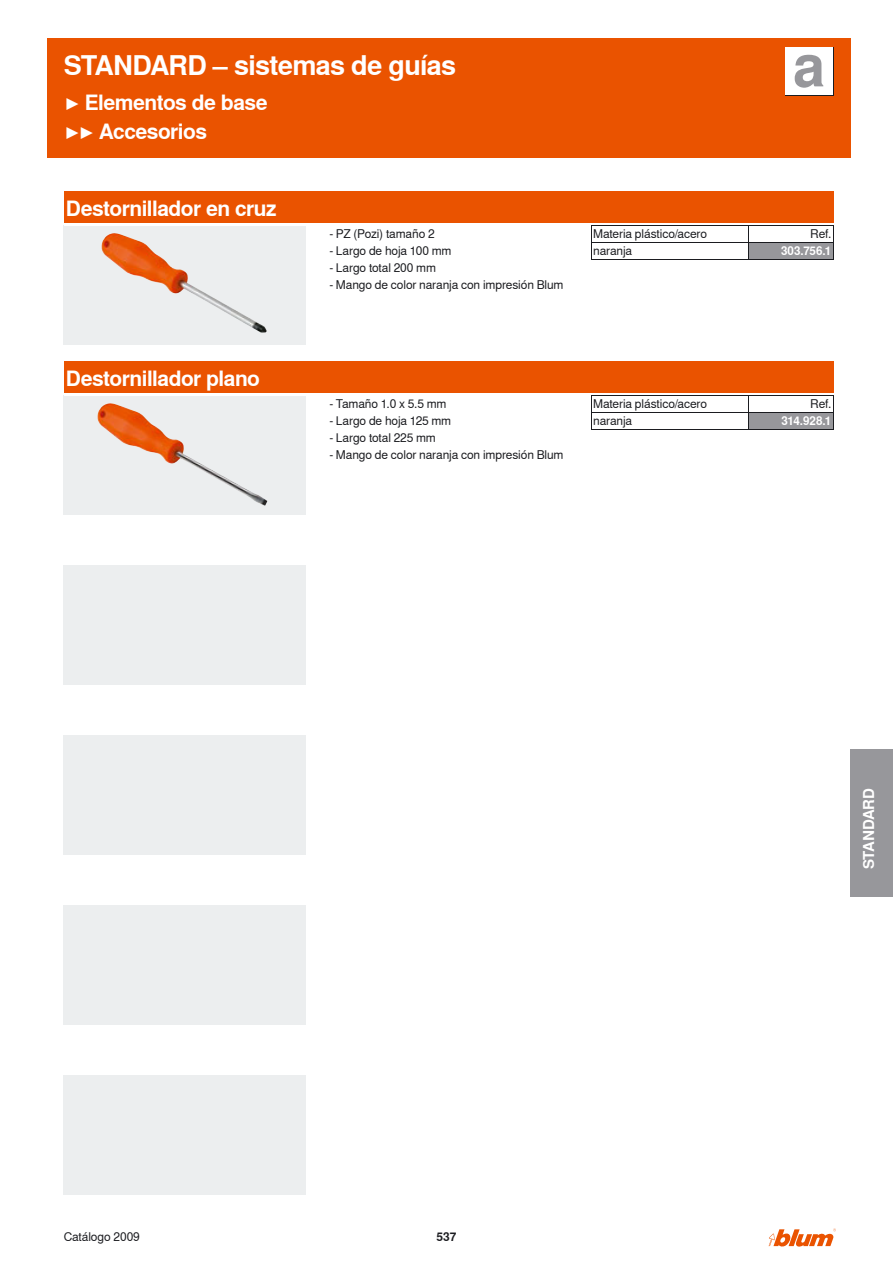
<style>
.page{position:relative;width:893px;height:1263px;background:#fff}
.page>*{position:absolute;margin:0;border:0;box-sizing:border-box;transform-origin:0 0}
.t1{font:700 27px "Nimbus Sans Global";letter-spacing:-.025em;color:#fff}
.t2{font:700 21px "Nimbus Sans Global";letter-spacing:-.025em;color:#fff}
.t3{font:700 15px "Nimbus Sans Global";letter-spacing:-.02em;color:#fff}
.t4{font:12px/17px "Nimbus Sans Global";letter-spacing:-.01em;color:#1b1c20}
.t5{font:700 12px "Nimbus Sans Global";letter-spacing:-.005em;color:#fff}
.t6{font:700 12px "Nimbus Sans Global";color:#1b1c20}
</style>
<div class="page">
<div style="left:47px;top:38px;width:803px;height:119px;background:#ea5300"></div>
<div style="left:64px;top:225px;width:242px;height:119px;background:#eceeef"></div>
<div style="left:64px;top:395px;width:242px;height:119px;background:#eceeef"></div>
<div style="left:64px;top:566px;width:242px;height:119px;background:#eceeef"></div>
<div style="left:64px;top:736px;width:242px;height:119px;background:#eceeef"></div>
<div style="left:64px;top:906px;width:242px;height:119px;background:#eceeef"></div>
<div style="left:64px;top:1076px;width:242px;height:119px;background:#eceeef"></div>
<img style="left:102px;top:233px;width:165px;height:100px">
<img style="left:97px;top:403px;width:170px;height:103px">
<svg style="left:769px;top:1228px;width:67px;height:19px"></svg>
<svg style="left:785px;top:47px;width:48px;height:49px"></svg>
<div style="left:785px;top:48px;width:48px;height:47px;background:#fff"></div>
<svg style="left:795px;top:55px;width:28px;height:33px"></svg>
<div style="left:64px;top:191px;width:769px;height:34px;background:#ea5300"></div>
<hr style="left:64px;top:223px;width:769px;height:2px;background:#fff">
<div style="left:64px;top:361px;width:769px;height:34px;background:#ea5300"></div>
<hr style="left:64px;top:393px;width:769px;height:2px;background:#fff">
<div style="left:748px;top:242px;width:85px;height:17px;background:#97979b"></div>
<hr style="left:591px;top:259px;width:242px;height:1px;background:#1b1c20">
<hr style="left:591px;top:242px;width:242px;height:1px;background:#1b1c20">
<hr style="left:591px;top:225px;width:242px;height:1px;background:#1b1c20">
<svg style="left:591px;top:226px;width:1px;height:33px"></svg>
<svg style="left:833px;top:225px;width:1px;height:34px"></svg>
<svg style="left:748px;top:226px;width:1px;height:33px"></svg>
<div style="left:748px;top:412px;width:85px;height:17px;background:#97979b"></div>
<hr style="left:591px;top:429px;width:242px;height:1px;background:#1b1c20">
<hr style="left:591px;top:412px;width:242px;height:1px;background:#1b1c20">
<hr style="left:591px;top:395px;width:242px;height:1px;background:#1b1c20">
<svg style="left:591px;top:396px;width:1px;height:33px"></svg>
<svg style="left:833px;top:395px;width:1px;height:34px"></svg>
<svg style="left:748px;top:396px;width:1px;height:33px"></svg>
<div style="left:850px;top:749px;width:43px;height:148px;background:#97979b"></div>
<h1 class="t1" style="left:64px;top:49px;width:394px">STANDARD – sistemas de guías</h1>
<h2 class="t2" style="left:64px;top:89px;width:205px">▶ Elementos de base</h2>
<h2 class="t2" style="left:64px;top:118px;width:145px">▶▶ Accesorios</h2>
<h2 class="t2" style="left:66px;top:195px;width:212px">Destornillador en cruz</h2>
<p class="t4" style="left:330px;top:225px;width:107px">- PZ (Pozi) tamaño 2</p>
<p class="t4" style="left:330px;top:242px;width:124px">- Largo de hoja 100 mm</p>
<p class="t4" style="left:330px;top:259px;width:108px">- Largo total 200 mm</p>
<p class="t4" style="left:330px;top:276px;width:236px">- Mango de color naranja con impresión Blum</p>
<p class="t4" style="left:593px;top:225px;width:115px">Materia plástico/acero naranja</p>
<h2 class="t2" style="left:66px;top:366px;width:196px">Destornillador plano</h2>
<p class="t4" style="left:330px;top:395px;width:119px">- Tamaño 1.0 x 5.5 mm</p>
<p class="t4" style="left:330px;top:412px;width:123px">- Largo de hoja 125 mm</p>
<p class="t4" style="left:330px;top:429px;width:108px">- Largo total 225 mm</p>
<p class="t4" style="left:330px;top:446px;width:236px">- Mango de color naranja con impresión Blum</p>
<p class="t4" style="left:593px;top:395px;width:115px">Materia plástico/acero naranja</p>
<p class="t4" style="left:810px;top:225px;width:23px">Ref.</p>
<p class="t5" style="left:781px;top:243px;width:52px">303.756.1</p>
<p class="t4" style="left:810px;top:395px;width:23px">Ref.</p>
<p class="t5" style="left:781px;top:413px;width:51px">314.928.1</p>
<p class="t3" style="left:859px;top:869px;width:82px;rotate:-90deg">STANDARD</p>
<p class="t4" style="left:64px;top:1228px;width:78px">Catálogo 2009</p>
<p class="t6" style="left:437px;top:1230px;width:21px">537</p>
</div>
